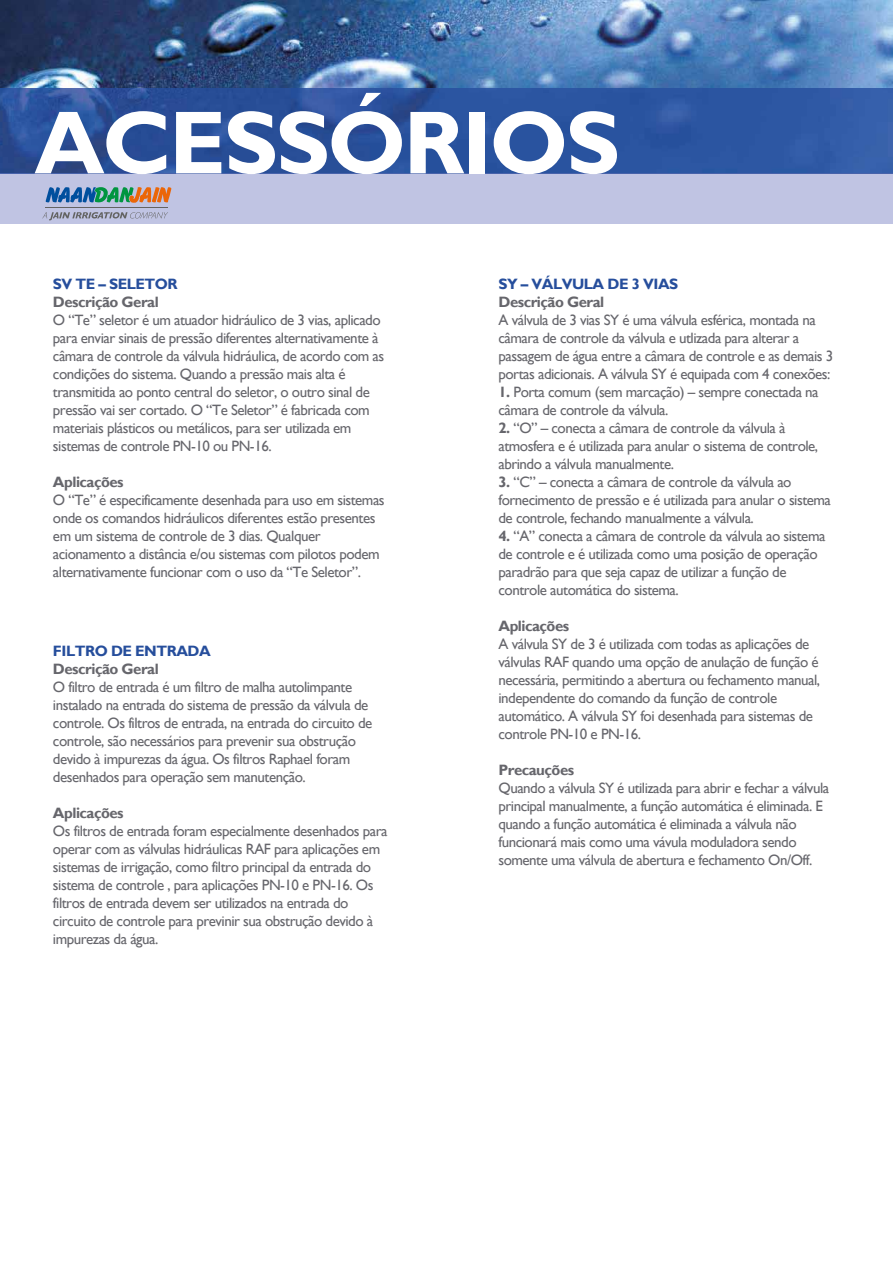
<style>
.page{position:relative;width:893px;height:1263px;background:#fff}
.page>*{position:absolute;margin:0;border:0;box-sizing:border-box;transform-origin:0 0}
.t1{font:700 90px "Gill Sans";letter-spacing:-.03em;color:#fff}
.t2{font:15px/18px "Gill Sans";letter-spacing:-.035em;color:#66666c}
.t3{font:700 15px "Gill Sans";letter-spacing:-.035em;color:#66666c}
.t4{font:700 15px "Gill Sans";letter-spacing:-.035em;color:#264e9c}
.s1{font-weight:700}
</style>
<div class="page">
<img style="left:0;top:0;width:893px;height:173px">
<div style="left:0;top:173px;width:893px;height:50px;background:#c0c4e3"></div>
<hr style="left:0;top:173px;width:893px;height:1px;background:#4762aa">
<svg style="left:42px;top:212px;width:126px;height:8px"></svg>
<svg style="left:46px;top:187px;width:126px;height:16px"></svg>
<hr style="left:46px;top:208px;width:122px;height:1px;background:#636362">
<h1 class="t1" style="left:34px;top:89px;width:587px">ACESSÓRIOS</h1>
<p class="t4" style="left:53px;top:275px;width:126px">SV TE – SELETOR</p>
<p class="t3" style="left:53px;top:293px;width:107px">Descrição Geral</p>
<p class="t2" style="left:53px;top:311px;width:333px">O “Te” seletor é um atuador hidráulico de 3 vias, aplicado para enviar sinais de pressão diferentes alternativamente à câmara de controle da válvula hidráulica, de acordo com as condições do sistema. Quando a pressão mais alta é transmitida ao ponto central do seletor, o outro sinal de pressão vai ser cortado. O “Te Seletor” é fabricada com materiais plásticos ou metálicos, para ser utilizada em sistemas de controle PN-10 ou PN-16.</p>
<p class="t3" style="left:53px;top:473px;width:72px">Aplicações</p>
<p class="t2" style="left:53px;top:491px;width:333px">O “Te” é especificamente desenhada para uso em sistemas onde os comandos hidráulicos diferentes estão presentes em um sistema de controle de 3 dias. Qualquer acionamento a distância e/ou sistemas com pilotos podem alternativamente funcionar com o uso da “Te Seletor”.</p>
<p class="t4" style="left:53px;top:642px;width:159px">FILTRO DE ENTRADA</p>
<p class="t3" style="left:53px;top:660px;width:107px">Descrição Geral</p>
<p class="t2" style="left:53px;top:678px;width:321px">O filtro de entrada é um filtro de malha autolimpante instalado na entrada do sistema de pressão da válvula de controle. Os filtros de entrada, na entrada do circuito de controle, são necessários para prevenir sua obstrução devido à impurezas da água. Os filtros Raphael foram desenhados para operação sem manutenção.</p>
<p class="t3" style="left:53px;top:804px;width:72px">Aplicações</p>
<p class="t2" style="left:53px;top:822px;width:336px">Os filtros de entrada foram especialmente desenhados para operar com as válvulas hidráulicas RAF para aplicações em sistemas de irrigação, como filtro principal da entrada do sistema de controle , para aplicações PN-10 e PN-16. Os filtros de entrada devem ser utilizados na entrada do circuito de controle para previnir sua obstrução devido à impurezas da água.</p>
<p class="t4" style="left:498px;top:275px;width:181px">SY – VÁLVULA DE 3 VIAS</p>
<p class="t3" style="left:498px;top:293px;width:107px">Descrição Geral</p>
<p class="t2" style="left:498px;top:311px;width:336px">A válvula de 3 vias SY é uma válvula esférica, montada na câmara de controle da válvula e utlizada para alterar a passagem de água entre a câmara de controle e as demais 3 portas adicionais. A válvula SY é equipada com 4 conexões:</p>
<p class="t2" style="left:498px;top:383px;width:322px"><span class="s1">1.</span> Porta comum (sem marcação) – sempre conectada na câmara de controle da válvula.</p>
<p class="t2" style="left:498px;top:419px;width:321px"><span class="s1">2.</span> “O” – conecta a câmara de controle da válvula à atmosfera e é utilizada para anular o sistema de controle, abrindo a válvula manualmente.</p>
<p class="t2" style="left:498px;top:473px;width:334px"><span class="s1">3.</span> “C” – conecta a câmara de controle da válvula ao fornecimento de pressão e é utilizada para anular o sistema de controle, fechando manualmente a válvula.</p>
<p class="t2" style="left:498px;top:527px;width:328px"><span class="s1">4.</span> “A” conecta a câmara de controle da válvula ao sistema de controle e é utilizada como uma posição de operação paradrão para que seja capaz de utilizar a função de controle automática do sistema.</p>
<p class="t3" style="left:498px;top:617px;width:72px">Aplicações</p>
<p class="t2" style="left:498px;top:635px;width:323px">A válvula SY de 3 é utilizada com todas as aplicações de válvulas RAF quando uma opção de anulação de função é necessária, permitindo a abertura ou fechamento manual, independente do comando da função de controle automático. A válvula SY foi desenhada para sistemas de controle PN-10 e PN-16.</p>
<p class="t3" style="left:498px;top:761px;width:77px">Precauções</p>
<p class="t2" style="left:498px;top:779px;width:332px">Quando a válvula SY é utilizada para abrir e fechar a válvula principal manualmente, a função automática é eliminada. E quando a função automática é eliminada a válvula não funcionará mais como uma vávula moduladora sendo somente uma válvula de abertura e fechamento On/Off.</p>
</div>
